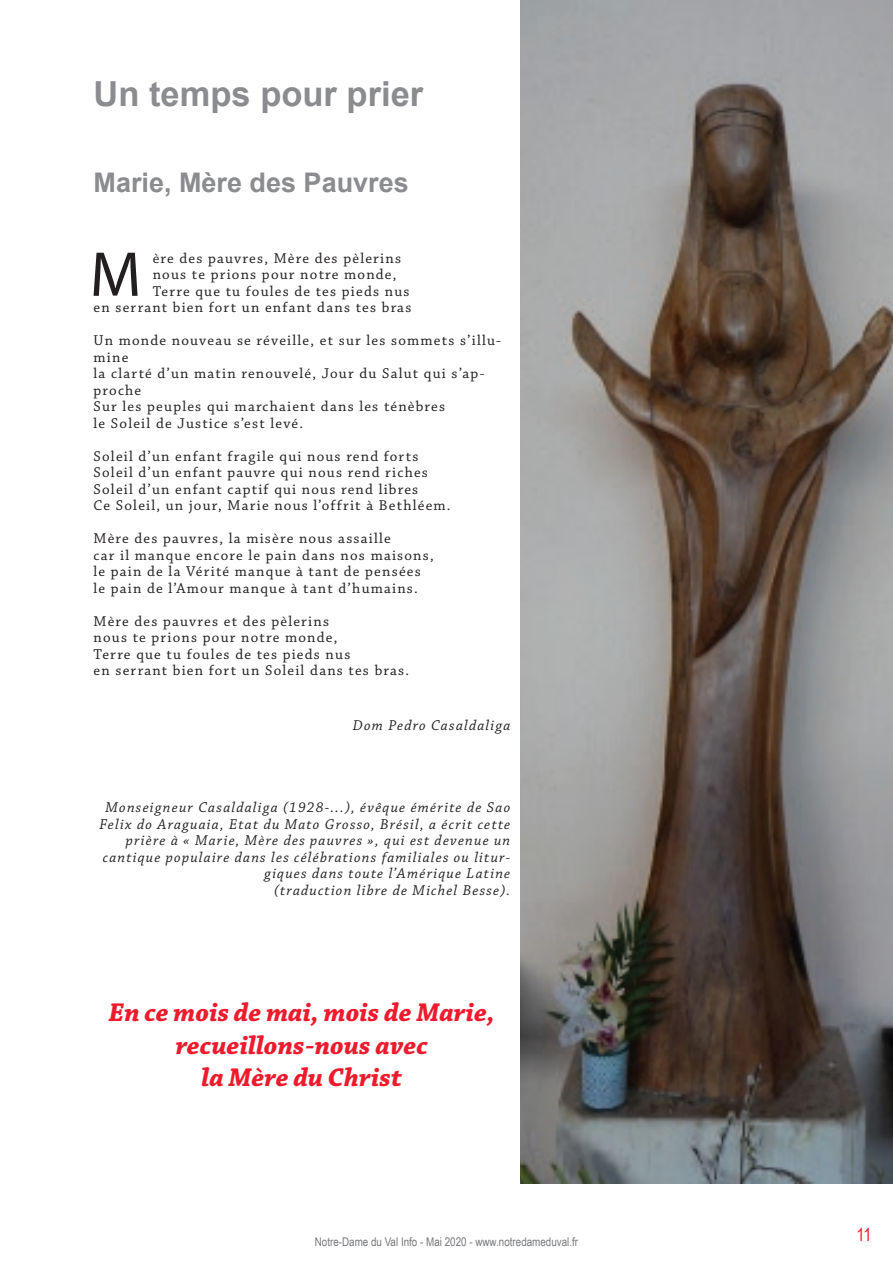
<style>
.page{position:relative;width:893px;height:1263px;background:#fff}
.page>*{position:absolute;margin:0;border:0;box-sizing:border-box;transform-origin:0 0}
.t1{font:63.9px "Myriad Pro";color:#231f20}
.t2{font:700 34.5px "Arial";color:#8a8c8f}
.t3{font:italic 700 27px/32.4px "Chaparral Pro";color:#ee1b2d;text-align:center}
.t4{font:700 27px "Arial";color:#8a8c8f}
.t5{font:18px "Arial Narrow";color:#ee1b2d}
.t6{font:15px/16.5px "Chaparral Pro";letter-spacing:.08em;color:#231f20}
.t7{font:italic 15px/16.5px "Chaparral Pro";letter-spacing:.08em;color:#231f20;text-align:right}
.t8{font:12px "Arial Narrow";color:#76787b}
</style>
<div class="page">
<img style="left:520px;top:0;width:373px;height:1184px">
<h2 class="t2" style="left:94px;top:71px;width:331px">Un temps pour prier</h2>
<h3 class="t4" style="left:94px;top:165px;width:317px">Marie, Mère des Pauvres</h3>
<h1 class="t1" style="left:90px;top:235px;width:53px">M</h1>
<p class="t6" style="left:153px;top:250px;width:250px">ère des pauvres, Mère des pèlerins</p>
<p class="t6" style="left:153px;top:267px;width:245px">nous te prions pour notre monde,</p>
<p class="t6" style="left:153px;top:283px;width:258px">Terre que tu foules de tes pieds nus</p>
<p class="t6" style="left:94px;top:300px;width:319px">en serrant bien fort un enfant dans tes bras</p>
<p class="t6" style="left:94px;top:333px;width:409px">Un monde nouveau se réveille, et sur les sommets s’illu&shy;mine<br>la clarté d’un matin renouvelé, Jour du Salut qui s’ap&shy;proche<br>Sur les peuples qui marchaient dans les ténèbres<br>le Soleil de Justice s’est levé.</p>
<p class="t6" style="left:94px;top:448px;width:359px">Soleil d’un enfant fragile qui nous rend forts Soleil d’un enfant pauvre qui nous rend riches Soleil d’un enfant captif qui nous rend libres<br>Ce Soleil, un jour, Marie nous l’offrit à Bethléem.</p>
<p class="t6" style="left:94px;top:531px;width:342px">Mère des pauvres, la misère nous assaille<br>car il manque encore le pain dans nos maisons, le pain de la Vérité manque à tant de pensées le pain de l’Amour manque à tant d’humains.</p>
<p class="t6" style="left:94px;top:613px;width:317px">Mère des pauvres et des pèlerins<br>nous te prions pour notre monde,<br>Terre que tu foules de tes pieds nus<br>en serrant bien fort un Soleil dans tes bras.</p>
<p class="t7" style="left:353px;top:717px;width:159px">Dom Pedro Casaldaliga</p>
<p class="t7" style="left:99px;top:800px;width:412px">Monseigneur Casaldaliga (1928-...), évêque émérite de Sao Felix do Araguaia, Etat du Mato Grosso, Brésil, a écrit cette prière à « Marie, Mère des pauvres », qui est devenue un cantique populaire dans les célébrations familiales ou litur&shy;giques dans toute l’Amérique Latine<br>(traduction libre de Michel Besse).</p>
<h3 class="t3" style="left:109px;top:998px;width:388px">En ce mois de mai, mois de Marie, recueillons-nous avec<br>la Mère du Christ</h3>
<p class="t8" style="left:315px;top:1233px;width:265px">Notre-Dame du Val Info - Mai 2020 - www.notredameduval.fr</p>
<p class="t5" style="left:856px;top:1221px;width:17px">11</p>
</div>
